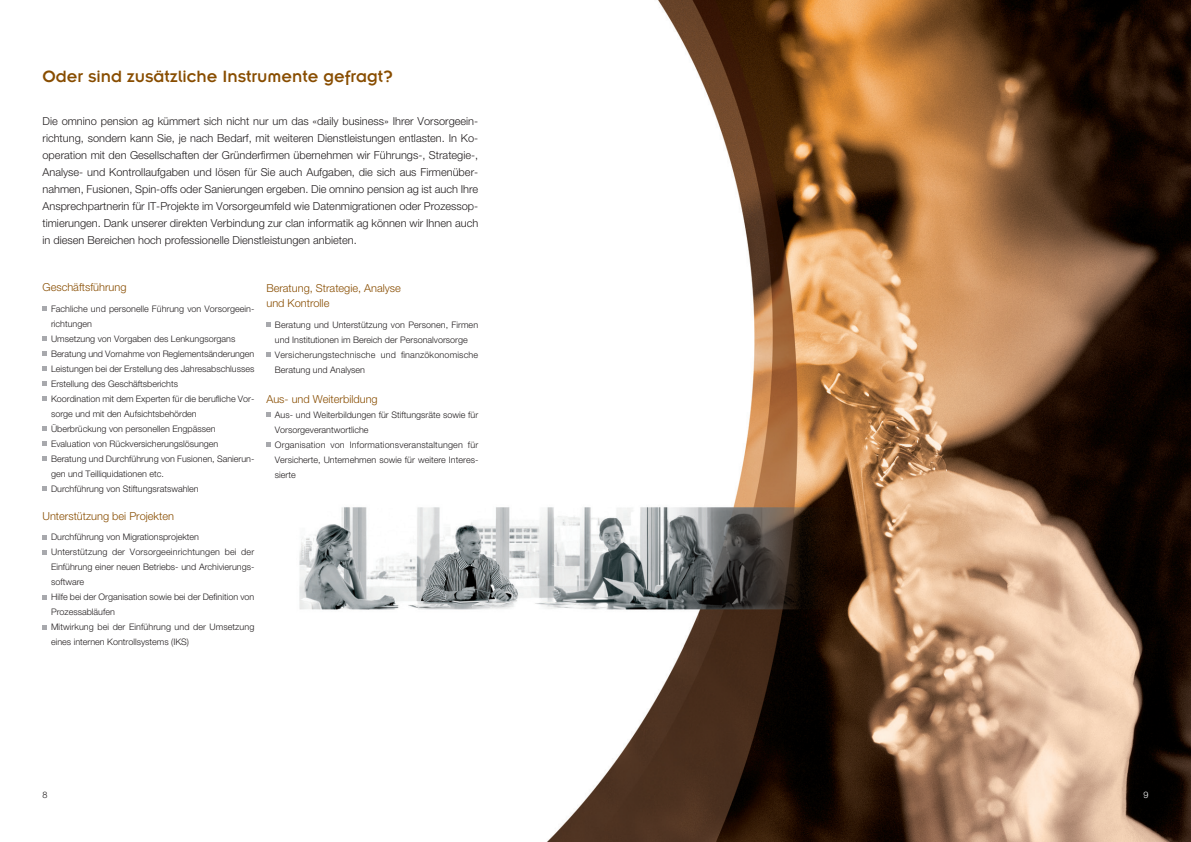
<style>
.page{position:relative;width:1191px;height:842px;background:#fff}
.page>*{position:absolute;margin:0;border:0;box-sizing:border-box;transform-origin:0 0}
.t1{font:18px "Insignia LT Std";color:#884d00}
.lead_light{font:300 11px/17px "Helvetica Neue";color:#231f20;text-align:justify}
.Lauftext{font:300 11px/15px "Helvetica Neue";color:#884d00}
.Bulletpoints{font:300 9px/15px "Helvetica Neue";color:#231f20}
.Bulletpoints-2{font:300 9px/15px "Helvetica Neue";letter-spacing:.02em;color:#231f20}
.pagina{font:300 9px "Helvetica Neue";color:#231f20}
.pagina-2{font:300 9px "Helvetica Neue";color:#fff}
</style>
<div class="page">
<img style="left:42px;top:0;width:1149px;height:842px">
<svg style="left:266px;top:322px;width:5px;height:5px"></svg>
<svg style="left:266px;top:352px;width:5px;height:5px"></svg>
<svg style="left:266px;top:412px;width:5px;height:5px"></svg>
<svg style="left:266px;top:442px;width:5px;height:5px"></svg>
<svg style="left:43px;top:306px;width:4px;height:5px"></svg>
<svg style="left:43px;top:336px;width:4px;height:5px"></svg>
<svg style="left:43px;top:351px;width:4px;height:5px"></svg>
<svg style="left:43px;top:366px;width:4px;height:5px"></svg>
<svg style="left:43px;top:381px;width:4px;height:5px"></svg>
<svg style="left:43px;top:396px;width:4px;height:5px"></svg>
<svg style="left:43px;top:426px;width:4px;height:5px"></svg>
<svg style="left:43px;top:441px;width:4px;height:5px"></svg>
<svg style="left:43px;top:456px;width:4px;height:5px"></svg>
<svg style="left:43px;top:486px;width:4px;height:5px"></svg>
<svg style="left:43px;top:535px;width:4px;height:4px"></svg>
<svg style="left:43px;top:550px;width:4px;height:4px"></svg>
<svg style="left:43px;top:595px;width:4px;height:4px"></svg>
<svg style="left:43px;top:625px;width:4px;height:4px"></svg>
<p class="t1" style="left:43px;top:67px;width:352px">Oder sind zusätzliche Instrumente gefragt?</p>
<p class="lead_light" style="left:43px;top:113px;width:437px">Die omnino pension ag kümmert sich nicht nur um das «daily business» Ihrer Vorsorgeein&shy;richtung, sondern kann Sie, je nach Bedarf, mit weiteren Dienstleistungen entlasten. In Ko&shy;operation mit den Gesellschaften der Gründerfirmen übernehmen wir Führungs-, Strategie-, Analyse- und Kontrollaufgaben und lösen für Sie auch Aufgaben, die sich aus Firmenüber&shy;nahmen, Fusionen, Spin-offs oder Sanierungen ergeben. Die omnino pension ag ist auch Ihre Ansprechpartnerin für IT-Projekte im Vorsorgeumfeld wie Datenmigrationen oder Prozessop&shy;timierungen. Dank unserer direkten Verbindung zur clan informatik ag können wir Ihnen auch in diesen Bereichen hoch professionelle Dienstleistungen anbieten.</p>
<p class="Lauftext" style="left:43px;top:279px;width:85px">Geschäftsführung</p>
<p class="Bulletpoints" style="left:51px;top:301px;width:205px">Fachliche und personelle Führung von Vorsorgeein&shy;richtungen</p>
<p class="Bulletpoints" style="left:51px;top:331px;width:186px">Umsetzung von Vorgaben des Lenkungsorgans</p>
<p class="Bulletpoints" style="left:51px;top:346px;width:205px">Beratung und Vornahme von Reglementsänderungen</p>
<p class="Bulletpoints" style="left:51px;top:361px;width:205px">Leistungen bei der Erstellung des Jahresabschlusses</p>
<p class="Bulletpoints" style="left:51px;top:376px;width:129px">Erstellung des Geschäftsberichts</p>
<p class="Bulletpoints" style="left:51px;top:391px;width:205px">Koordination mit dem Experten für die berufliche Vor&shy;sorge und mit den Aufsichtsbehörden</p>
<p class="Bulletpoints" style="left:51px;top:421px;width:166px">Überbrückung von personellen Engpässen</p>
<p class="Bulletpoints" style="left:51px;top:436px;width:169px">Evaluation von Rückversicherungslösungen</p>
<p class="Bulletpoints" style="left:51px;top:451px;width:205px">Beratung und Durchführung von Fusionen, Sanierun&shy;gen und Teilliquidationen etc.</p>
<p class="Bulletpoints" style="left:51px;top:481px;width:149px">Durchführung von Stiftungsratswahlen</p>
<p class="Lauftext" style="left:43px;top:508px;width:133px">Unterstützung bei Projekten</p>
<p class="Bulletpoints" style="left:51px;top:529px;width:150px">Durchführung von Migrationsprojekten</p>
<p class="Bulletpoints" style="left:51px;top:544px;width:205px;text-align:justify">Unterstützung der Vorsorgeeinrichtungen bei der Einführung einer neuen Betriebs- und Archivierungs&shy;software</p>
<p class="Bulletpoints" style="left:51px;top:589px;width:205px">Hilfe bei der Organisation sowie bei der Definition von<br>Prozessabläufen</p>
<p class="Bulletpoints" style="left:51px;top:619px;width:205px">Mitwirkung bei der Einführung und der Umsetzung eines internen Kontrollsystems (IKS)</p>
<p class="Lauftext" style="left:266px;top:280px;width:136px">Beratung, Strategie, Analyse und Kontrolle</p>
<p class="Bulletpoints" style="left:275px;top:317px;width:205px">Beratung und Unterstützung von Personen, Firmen und Institutionen im Bereich der Personalvorsorge</p>
<p class="Bulletpoints-2" style="left:275px;top:347px;width:205px">Versicherungstechnische und finanzökonomische<br>Beratung und Analysen</p>
<p class="Lauftext" style="left:266px;top:391px;width:113px">Aus- und Weiterbildung</p>
<p class="Bulletpoints" style="left:275px;top:407px;width:205px">Aus- und Weiterbildungen für Stiftungsräte sowie für<br>Vorsorgeverantwortliche</p>
<p class="Bulletpoints" style="left:275px;top:437px;width:205px;text-align:justify">Organisation von Informationsveranstaltungen für Versicherte, Unternehmen sowie für weitere Interes&shy;sierte</p>
<p class="pagina" style="left:43px;top:789px;width:7px">8</p>
<p class="pagina-2" style="left:1143px;top:789px;width:7px">9</p>
</div>
